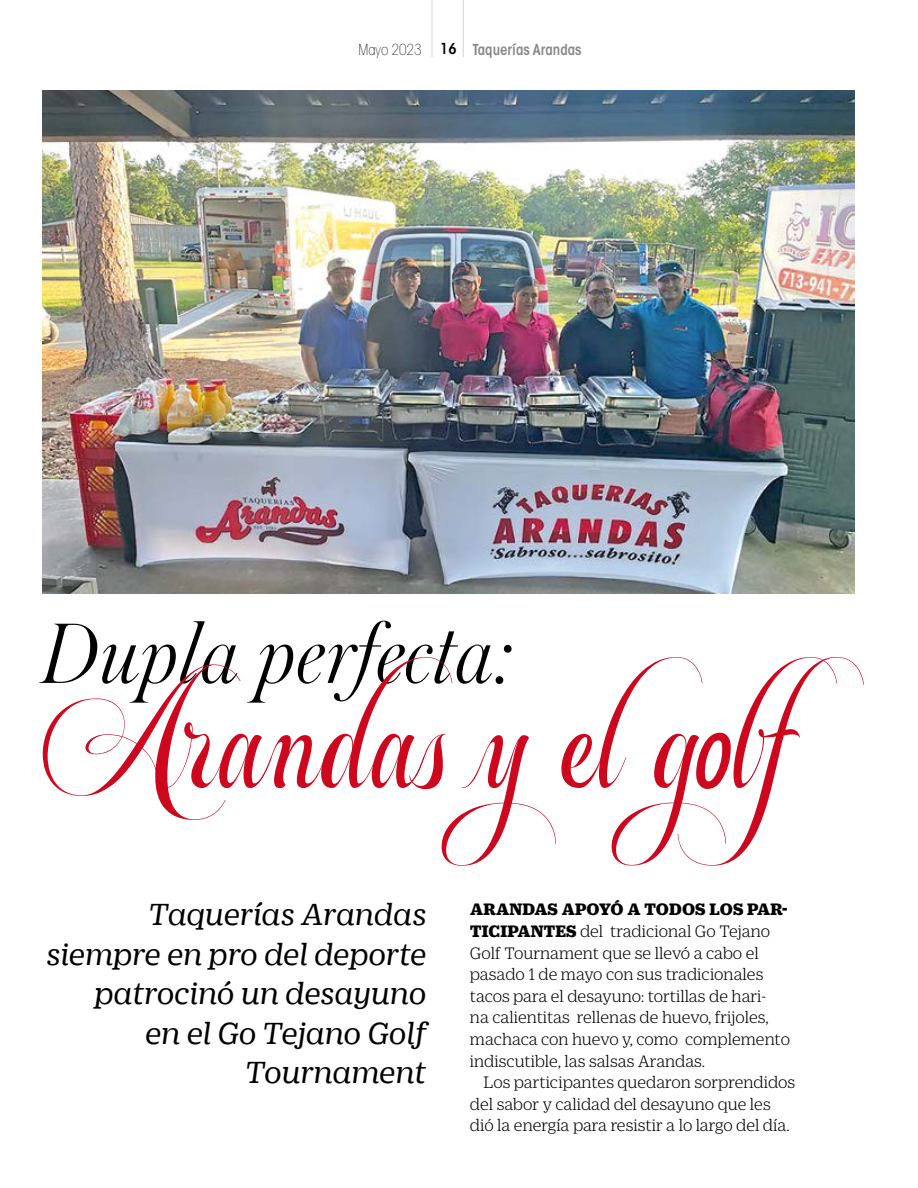
<style>
.page{position:relative;width:918px;height:1188px;background:#fff}
.page>*{position:absolute;margin:0;border:0;box-sizing:border-box;transform-origin:0 0}
.t1{font:119.25px "Beautiful Roses Script";color:#cd071e}
.t2{font:italic 300 90.15px "Austin";letter-spacing:.01em;color:#000}
.t3{font:italic 33px/39.6px "Duplicate Ionic";color:#000;text-align:right}
.t4{font:300 18px/21.6px "Duplicate Ionic";letter-spacing:-.005em;color:#000}
.t5{font:600 condensed 15px "ITC Avant Garde Std";color:#87888a}
.s1{font-weight:200;color:#000}
.s2{color:#000}
.s3{font-family:"Allan";font-size:107.25px}
.s4{font-weight:900}
</style>
<div class="page">
<hr style="left:431px;top:0;width:2px;height:57px;background:#d9dadb">
<hr style="left:463px;top:0;width:1px;height:57px;background:#d9dadb">
<img style="left:43px;top:90px;width:811px;height:504px">
<p class="t5" style="left:358px;top:41px;width:225px"><span class="s1">Mayo 2023</span> <span class="s2">16</span> Taquerías Arandas</p>
<h2 class="t2" style="left:43px;top:593px;width:472px">Dupla perfecta:</h2>
<h1 class="t1" style="left:43px;top:677px;width:905px">Arandas yelg<span class="s3">o</span>lf</h1>
<p class="t4" style="left:470px;top:898px;width:322px"><span class="s4">ARANDAS APOYÓ A TODOS LOS PAR-TICIPANTES</span> del tradicional Go Tejano Golf Tournament que se llevó a cabo el pasado 1 de mayo con sus tradicionales tacos para el desayuno: tortillas de hari-<br>na calientitas rellenas de huevo, frijoles, machaca con huevo y, como complemento indiscutible, las salsas Arandas.</p>
<p class="t4" style="left:470px;top:1070px;width:327px;text-indent:14px">Los participantes quedaron sorprendidos del sabor y calidad del desayuno que les dió la energía para resistir a lo largo del día.</p>
<h3 class="t3" style="left:45px;top:892px;width:382px">Taquerías Arandas siempre en pro del deporte patrocinó un desayuno<br>en el Go Tejano Golf<br>Tournament</h3>
</div>
